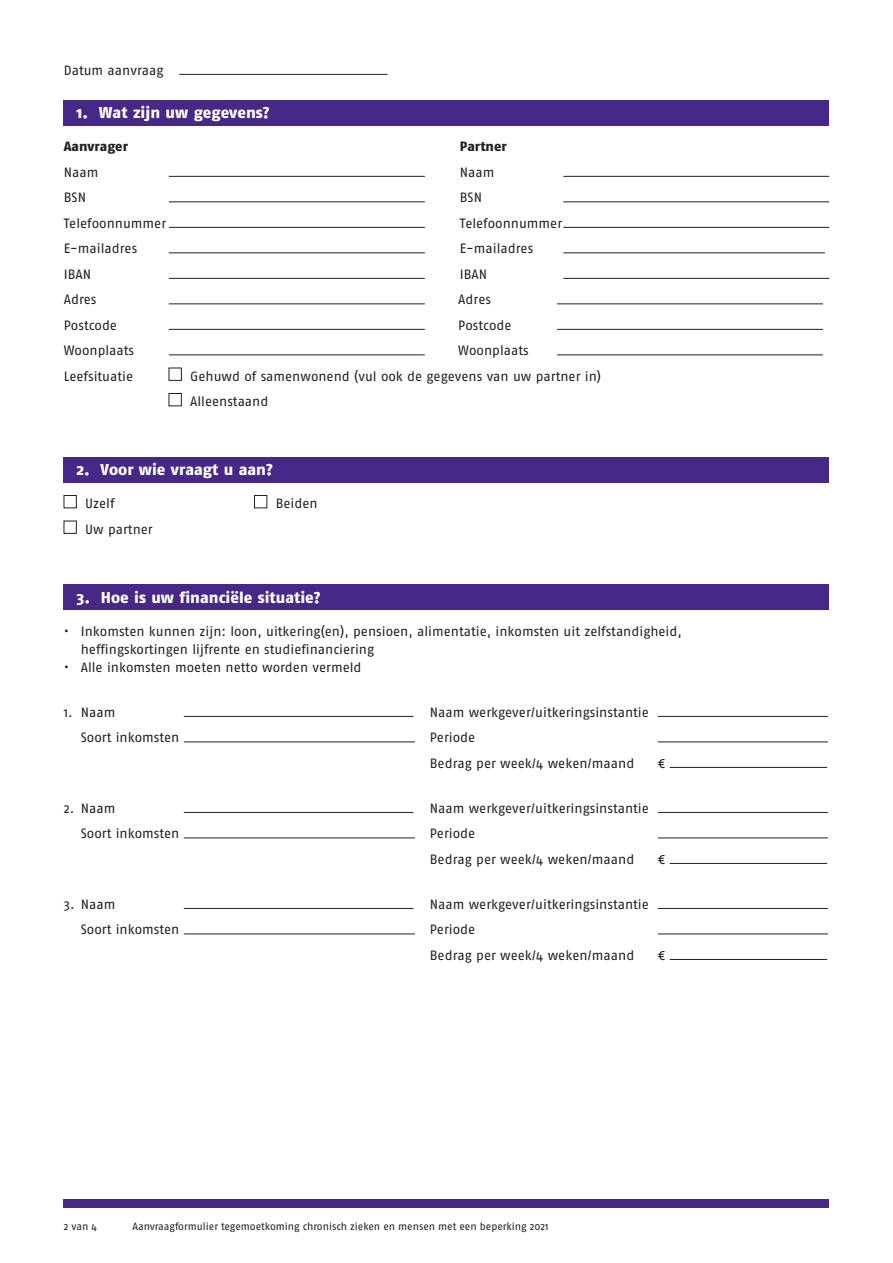
<style>
.page{position:relative;width:893px;height:1263px;background:#fff}
.page>*{position:absolute;margin:0;border:0;box-sizing:border-box;transform-origin:0 0}
.t1{font:800 15.75px "Fago Pro";color:#fff}
.t2{font:13.5px/25.5px "Fago Pro";color:#231f20}
.t3{font:800 13.5px "Fago Pro";color:#231f20}
.t4{font:10.5px "Fago Pro";letter-spacing:-.005em;color:#231f20}
</style>
<div class="page">
<hr style="left:179px;top:74px;width:208px;height:1px;background:#231f20">
<div style="left:64px;top:100px;width:765px;height:26px;background:#472887"></div>
<hr style="left:169px;top:176px;width:256px;height:1px;background:#231f20">
<hr style="left:563px;top:176px;width:266px;height:1px;background:#231f20">
<hr style="left:169px;top:202px;width:256px;height:1px;background:#231f20">
<hr style="left:563px;top:202px;width:266px;height:1px;background:#231f20">
<hr style="left:169px;top:227px;width:256px;height:1px;background:#231f20">
<hr style="left:563px;top:227px;width:266px;height:1px;background:#231f20">
<hr style="left:169px;top:253px;width:256px;height:1px;background:#231f20">
<hr style="left:563px;top:253px;width:262px;height:1px;background:#231f20">
<hr style="left:169px;top:278px;width:256px;height:1px;background:#231f20">
<hr style="left:563px;top:278px;width:266px;height:1px;background:#231f20">
<hr style="left:169px;top:304px;width:256px;height:1px;background:#231f20">
<hr style="left:557px;top:304px;width:266px;height:1px;background:#231f20">
<hr style="left:169px;top:329px;width:256px;height:1px;background:#231f20">
<hr style="left:557px;top:329px;width:266px;height:1px;background:#231f20">
<hr style="left:169px;top:355px;width:256px;height:1px;background:#231f20">
<hr style="left:557px;top:355px;width:266px;height:1px;background:#231f20">
<div style="left:169px;top:368px;width:13px;height:13px;border:1px solid #231f20"></div>
<div style="left:169px;top:393px;width:13px;height:13px;border:1px solid #231f20"></div>
<div style="left:64px;top:457px;width:765px;height:26px;background:#472887"></div>
<div style="left:64px;top:495px;width:13px;height:13px;border:1px solid #231f20"></div>
<div style="left:254px;top:495px;width:13px;height:13px;border:1px solid #231f20"></div>
<div style="left:64px;top:521px;width:13px;height:13px;border:1px solid #231f20"></div>
<div style="left:64px;top:584px;width:765px;height:26px;background:#472887"></div>
<hr style="left:184px;top:716px;width:229px;height:1px;background:#231f20">
<hr style="left:658px;top:716px;width:170px;height:1px;background:#231f20">
<hr style="left:184px;top:742px;width:231px;height:1px;background:#231f20">
<hr style="left:658px;top:742px;width:170px;height:1px;background:#231f20">
<hr style="left:670px;top:767px;width:157px;height:1px;background:#231f20">
<hr style="left:184px;top:812px;width:229px;height:1px;background:#231f20">
<hr style="left:658px;top:812px;width:170px;height:1px;background:#231f20">
<hr style="left:184px;top:838px;width:231px;height:1px;background:#231f20">
<hr style="left:658px;top:838px;width:170px;height:1px;background:#231f20">
<hr style="left:670px;top:863px;width:157px;height:1px;background:#231f20">
<hr style="left:184px;top:908px;width:229px;height:1px;background:#231f20">
<hr style="left:658px;top:908px;width:170px;height:1px;background:#231f20">
<hr style="left:184px;top:934px;width:231px;height:1px;background:#231f20">
<hr style="left:658px;top:934px;width:170px;height:1px;background:#231f20">
<hr style="left:670px;top:959px;width:157px;height:1px;background:#231f20">
<div style="left:64px;top:1199px;width:765px;height:9px;background:#472887"></div>
<p class="t2" style="left:64px;top:57px;width:101px">Datum aanvraag</p>
<p class="t1" style="left:77px;top:103px;width:195px">1. Wat zijn uw gegevens?</p>
<p class="t3" style="left:64px;top:138px;width:66px">Aanvrager</p>
<p class="t3" style="left:460px;top:138px;width:48px">Partner</p>
<p class="t2" style="left:64px;top:159px;width:36px">Naam</p>
<p class="t2" style="left:460px;top:159px;width:36px">Naam</p>
<p class="t2" style="left:64px;top:185px;width:24px">BSN</p>
<p class="t2" style="left:460px;top:185px;width:24px">BSN</p>
<p class="t2" style="left:64px;top:210px;width:104px">Telefoonnummer</p>
<p class="t2" style="left:460px;top:210px;width:104px">Telefoonnummer</p>
<p class="t2" style="left:64px;top:236px;width:75px">E-mailadres</p>
<p class="t2" style="left:460px;top:236px;width:75px">E-mailadres</p>
<p class="t2" style="left:64px;top:261px;width:29px">IBAN</p>
<p class="t2" style="left:460px;top:261px;width:29px">IBAN</p>
<p class="t2" style="left:64px;top:287px;width:34px">Adres</p>
<p class="t2" style="left:458px;top:287px;width:34px">Adres</p>
<p class="t2" style="left:64px;top:312px;width:55px">Postcode</p>
<p class="t2" style="left:458px;top:312px;width:55px">Postcode</p>
<p class="t2" style="left:64px;top:338px;width:72px">Woonplaats</p>
<p class="t2" style="left:458px;top:338px;width:72px">Woonplaats</p>
<p class="t2" style="left:64px;top:363px;width:71px">Leefsituatie</p>
<p class="t2" style="left:190px;top:363px;width:412px">Gehuwd of samenwonend (vul ook de gegevens van uw partner in)<br>Alleenstaand</p>
<p class="t1" style="left:77px;top:460px;width:198px">2. Voor wie vraagt u aan?</p>
<p class="t2" style="left:85px;top:491px;width:31px">Uzelf</p>
<p class="t2" style="left:276px;top:491px;width:44px">Beiden</p>
<p class="t2" style="left:85px;top:516px;width:69px">Uw partner</p>
<p class="t1" style="left:77px;top:588px;width:246px">3. Hoe is uw financiële situatie?</p>
<p class="t2" style="left:81px;top:622px;width:603px;line-height:18px;text-indent:-17px">• Inkomsten kunnen zijn: loon, uitkering(en), pensioen, alimentatie, inkomsten uit zelfstandigheid, heffingskortingen lijfrente en studiefinanciering</p>
<p class="t2" style="left:64px;top:654px;width:299px">• Alle inkomsten moeten netto worden vermeld</p>
<p class="t2" style="left:64px;top:699px;width:53px">1. Naam</p>
<p class="t2" style="left:430px;top:699px;width:221px">Naam werkgever/uitkeringsinstantie</p>
<p class="t2" style="left:81px;top:725px;width:100px">Soort inkomsten</p>
<p class="t2" style="left:430px;top:725px;width:206px">Periode<br>Bedrag per week/4 weken/maand</p>
<p class="t2" style="left:658px;top:750px;width:9px">€</p>
<p class="t2" style="left:64px;top:795px;width:53px">2. Naam</p>
<p class="t2" style="left:430px;top:795px;width:221px">Naam werkgever/uitkeringsinstantie</p>
<p class="t2" style="left:81px;top:821px;width:100px">Soort inkomsten</p>
<p class="t2" style="left:430px;top:821px;width:206px">Periode<br>Bedrag per week/4 weken/maand</p>
<p class="t2" style="left:658px;top:846px;width:9px">€</p>
<p class="t2" style="left:64px;top:891px;width:53px">3. Naam</p>
<p class="t2" style="left:430px;top:891px;width:221px">Naam werkgever/uitkeringsinstantie</p>
<p class="t2" style="left:81px;top:917px;width:100px">Soort inkomsten</p>
<p class="t2" style="left:430px;top:917px;width:206px">Periode<br>Bedrag per week/4 weken/maand</p>
<p class="t2" style="left:658px;top:942px;width:9px">€</p>
<p class="t4" style="left:64px;top:1220px;width:35px">2 van 4</p>
<p class="t4" style="left:133px;top:1220px;width:418px">Aanvraagformulier tegemoetkoming chronisch zieken en mensen met een beperking 2021</p>
</div>
